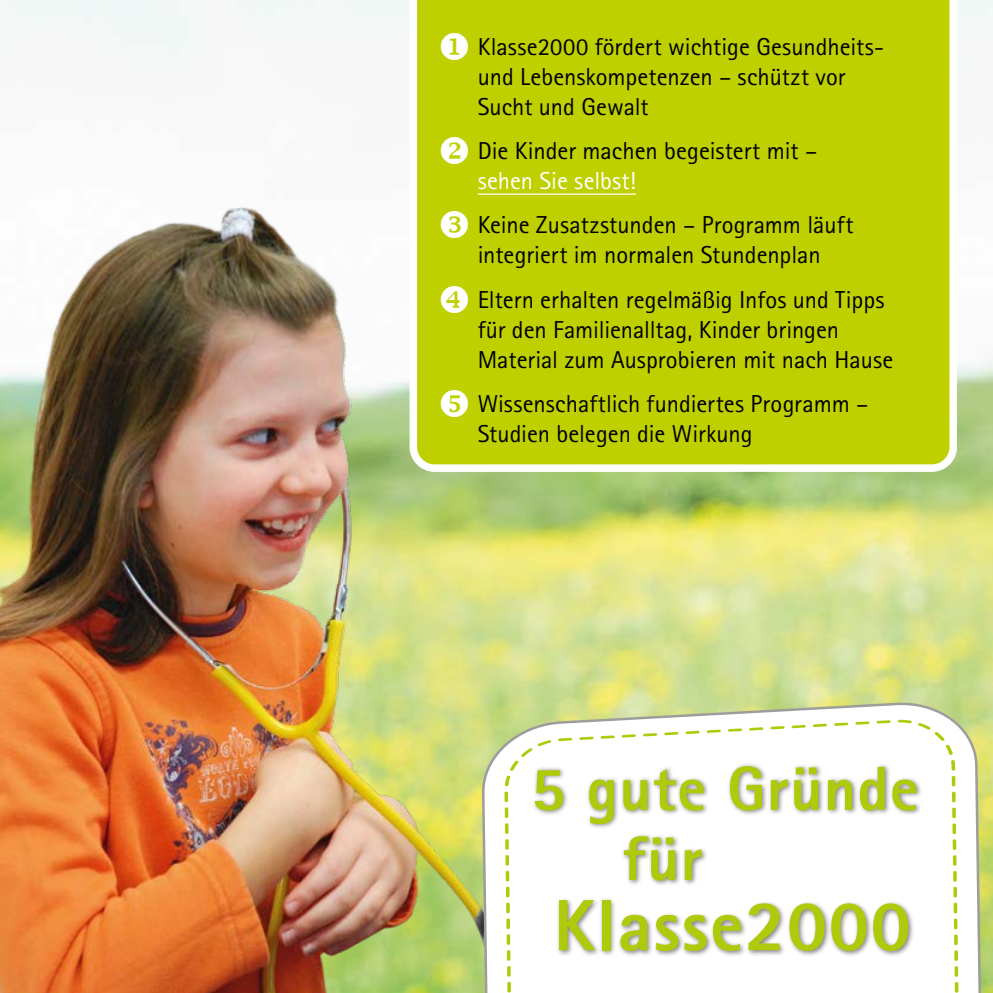
<style>
.page{position:relative;width:993px;height:993px;background:#fff}
.page>*{position:absolute;margin:0;border:0;box-sizing:border-box;transform-origin:0 0}
.t1{font:72.5px "Rotis Sans Serif Extra Bold 75";letter-spacing:.02em;color:#afca0b}
.t2{font:62.5px/70px "Rotis Sans Serif Extra Bold 75";letter-spacing:.02em;color:#afca0b}
.t3{font:24.5px/30px "Rotis Sans Serif Std";color:#000}
.s1{color:#fff}
</style>
<div class="page">
<img style="left:0;top:0;width:992px;height:636px">
<img style="left:0;top:183px;width:508px;height:809px">
<svg style="left:402px;top:636px;width:590px;height:356px;background:#cdd57e"></svg>
<svg style="left:423px;top:652px;width:569px;height:340px;background:#d2dd7d"></svg>
<svg style="left:430px;top:659px;width:562px;height:333px"></svg>
<div style="left:531px;top:762px;width:390px;height:194px;background:#000;opacity:.5"></div>
<div style="left:409px;top:0;width:547px;height:471px;background:#bed000"></div>
<hr style="left:477px;top:193px;width:158px;height:2px;background:#fff">
<svg style="left:441px;top:211px;width:27px;height:27px"></svg>
<svg style="left:441px;top:285px;width:27px;height:27px"></svg>
<svg style="left:441px;top:389px;width:27px;height:27px"></svg>
<p class="t3" style="left:477px;top:31px;width:408px;text-indent:-40px"><span class="s1">◆</span> Klasse2000 fördert wichtige Gesundheits&shy;und Lebenskompetenzen – schützt vor<br>Sucht und Gewalt</p>
<p class="t3" style="left:477px;top:135px;width:341px;text-indent:-40px"><span class="s1">❖</span> Die Kinder machen begeistert mit – <span class="s1">sehen Sie selbst!</span></p>
<p class="t3" style="left:477px;top:210px;width:377px">Keine Zusatzstunden – Programm läuft integriert im normalen Stundenplan</p>
<p class="t3" style="left:477px;top:284px;width:417px">Eltern erhalten regelmäßig Infos und Tipps für den Familienalltag, Kinder bringen<br>Material zum Ausprobieren mit nach Hause</p>
<p class="t3" style="left:477px;top:388px;width:392px">Wissenschaftlich fundiertes Programm –<br>Studien belegen die Wirkung</p>
<h2 class="t2" style="left:622px;top:752px;width:298px;text-indent:-92px">5 gute Gründe für</h2>
<h1 class="t1" style="left:553px;top:879px;width:358px">Klasse2000</h1>
</div>
